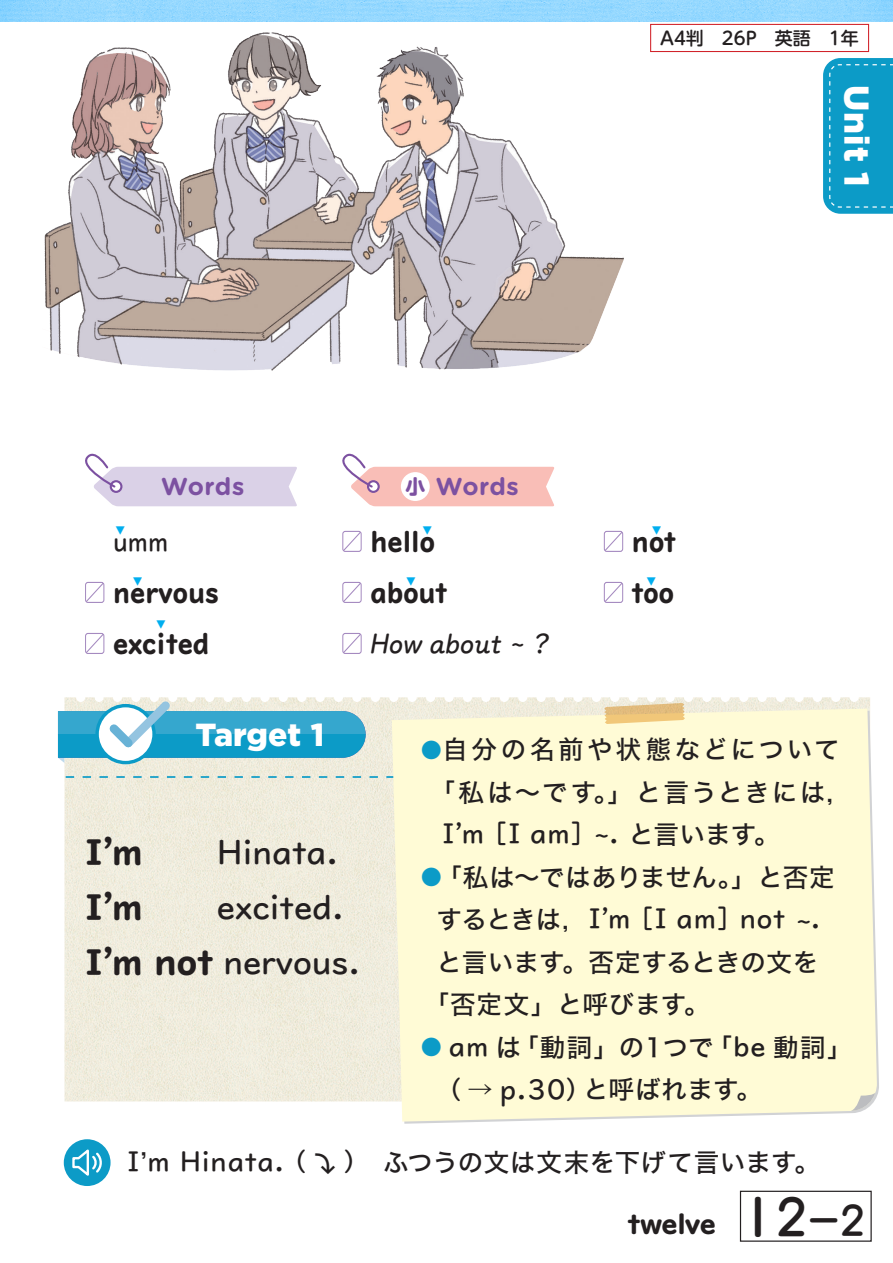
<style>
.page{position:relative;width:893px;height:1263px;background:#fff}
.page>*{position:absolute;margin:0;border:0;box-sizing:border-box;transform-origin:0 0}
.t1{font:900 34.5px "Gotham";color:#fff}
.t2{font:500 34.05px/55.3px "UD Digi Kyo Latin";color:#231f20}
.t3{font:800 34.05px "UD Digi Kyo Latin";color:#231f20}
.t4{font:900 31.95px "Gotham";color:#fff}
.t5{font:500 28.05px "UD Digi Kyo Latin";letter-spacing:.03em;color:#231f20}
.t6{font:800 27.6px "UD Digi Kyo Latin";color:#231f20;scale:.92 1}
.t7{font:italic 500 27.6px "UD Digi Kyo";color:#231f20;scale:.92 1}
.t8{font:500 27.6px "UD Digi Kyo Latin";color:#231f20;scale:.92 1}
.t9{font:800 27px "UD Digi Kyo Latin";letter-spacing:-.025em;color:#231f20}
.t10{font:25.5px/42.5px "Hira Kaku Std W5";letter-spacing:.01em;color:#231f20}
.t11{font:25.5px/42.5px "Hira Kaku Std W5";letter-spacing:.11em;color:#231f20;text-align:center}
.t12{font:25.5px "Hira Kaku Std W5";letter-spacing:.03em;color:#231f20}
.t13{font:700 24.45px "Gotham Rounded";letter-spacing:.015em;color:#7c51a1}
.t14{font:500 18px "UD Shin M Go Pro";color:#231f20}
.t15{font:10.65px "Hira Kaku Std W5";color:#00aeef;scale:.92 1}
.s1{font-family:"UD Shin M Go Pro";font-size:19.65px}
.s2{font-family:"UD Digi Kyo Latin";font-style:normal;font-size:28.05px}
.s3{font-weight:800}
.s4{font-size:21.3px;color:#0c9bc7}
.s5{font-family:"Hira Kaku Std W5";font-weight:400;font-size:25.5px}
.s6{font-family:"UD Digi Kyo Latin";font-weight:500;font-size:28.05px}
.s7{font-family:"PUD Shin Go Pr 6 N";font-weight:500}
.s8{font-family:"MOG Suuji K60";font-weight:400;font-size:45px;color:#fff}
.s9{font-family:"MOG Suuji K60";font-weight:400;font-size:36px;color:#fff}
</style>
<div class="page">
<img style="left:65px;top:697px;width:804px;height:404px">
<div style="left:392px;top:708px;width:485px;height:413px;background:#fffbd6"></div>
<svg style="left:851px;top:1093px;width:24px;height:18px"></svg>
<img style="left:43px;top:21px;width:584px;height:350px">
<svg style="left:58px;top:697px;width:792px;height:136px;background:#deead7"></svg>
<svg style="left:1px;top:0;width:892px;height:21px;background:#94d7ff"></svg>
<div style="left:64px;top:1139px;width:47px;height:47px;background:#0c9bc7;border-radius:50%"></div>
<svg style="left:72px;top:1149px;width:30px;height:27px"></svg>
<svg style="left:85px;top:582px;width:20px;height:21px"></svg>
<svg style="left:85px;top:633px;width:20px;height:21px"></svg>
<svg style="left:342px;top:531px;width:20px;height:21px"></svg>
<svg style="left:342px;top:582px;width:20px;height:21px"></svg>
<svg style="left:342px;top:633px;width:20px;height:21px"></svg>
<svg style="left:604px;top:531px;width:19px;height:21px"></svg>
<svg style="left:604px;top:582px;width:19px;height:21px"></svg>
<svg style="left:85px;top:453px;width:212px;height:54px"></svg>
<svg style="left:342px;top:453px;width:212px;height:54px"></svg>
<div style="left:401px;top:472px;width:29px;height:29px;background:#fff;border-radius:50%"></div>
<svg style="left:823px;top:58px;width:70px;height:156px;background:#149ec8"></svg>
<div style="left:740px;top:1191px;width:132px;height:51px;border:1px solid #231f20"></div>
<svg style="left:0;top:0;width:1px;height:21px"></svg>
<div style="left:650px;top:24px;width:219px;height:28px;background:#fff;border:1px solid #d1232a"></div>
<p class="t14" style="left:660px;top:24px;width:200px">A4判　26P　英語　1年</p>
<p class="t13" style="left:161px;top:468px;width:85px">Words</p>
<p class="t13" style="left:405px;top:468px;width:115px"><span class="s1">小</span> Words</p>
<p class="t15" style="left:116px;top:522px;width:12px">▼</p>
<p class="t8" style="left:113px;top:529px;width:61px">umm</p>
<p class="t15" style="left:133px;top:573px;width:12px">▼</p>
<p class="t6" style="left:113px;top:580px;width:116px">nervous</p>
<p class="t15" style="left:156px;top:616px;width:12px">▼</p>
<p class="t6" style="left:113px;top:631px;width:106px">excited</p>
<p class="t15" style="left:423px;top:522px;width:12px">▼</p>
<p class="t6" style="left:370px;top:529px;width:72px">hello</p>
<p class="t15" style="left:406px;top:573px;width:12px">▼</p>
<p class="t6" style="left:370px;top:580px;width:85px">about</p>
<p class="t7" style="left:370px;top:631px;width:197px">How about <span class="s2">~</span> ?</p>
<p class="t15" style="left:652px;top:522px;width:12px">▼</p>
<p class="t6" style="left:632px;top:529px;width:49px">not</p>
<p class="t15" style="left:646px;top:573px;width:12px">▼</p>
<p class="t6" style="left:632px;top:580px;width:47px">too</p>
<h1 class="t1" style="left:880px;top:85px;width:103px;rotate:90deg">Unit 1</h1>
<p class="t4" style="left:195px;top:712px;width:130px">Target 1</p>
<h2 class="t3" style="left:85px;top:836px;width:60px">I’m</h2>
<h2 class="t2" style="left:217px;top:827px;width:123px">Hinata.</h2>
<h2 class="t3" style="left:85px;top:891px;width:60px">I’m</h2>
<h2 class="t2" style="left:85px;top:882px;width:277px;text-indent:132px">excited.<br><span class="s3">I’m not</span> nervous.</h2>
<p class="t11" style="left:421px;top:729px;width:433px"><span class="s4">●</span>自分の名前や状態などについて「私は～です。」と言うときには，</p>
<p class="t5" style="left:443px;top:821px;width:338px">I’m [I am] ~. <span class="s5">と言います。</span></p>
<p class="t10" style="left:421px;top:856px;width:415px"><span class="s4">●</span>「私は～ではありません。」と否定</p>
<p class="t5" style="left:437px;top:907px;width:385px"><span class="s5">するときは，</span>I’m [I am] not ~.</p>
<p class="t10" style="left:424px;top:941px;width:396px;text-indent:13px">と言います。否定するときの文を「否定文」と呼びます。</p>
<p class="t10" style="left:449px;top:1026px;width:405px;text-indent:-28px"><span class="s4">●</span> <span class="s6">am</span> は「動詞」の１つで「<span class="s6">be</span> 動詞」<span class="s6">(</span> → <span class="s6">p.30)</span> と呼ばれます。</p>
<p class="t12" style="left:128px;top:1143px;width:694px"><span class="s6">I</span>ʼ<span class="s6">m Hinata. (</span> <span class="s7">⤵</span> <span class="s6">)</span>　ふつうの文は文末を下げて言います。</p>
<p class="t9" style="left:628px;top:1211px;width:240px">twelve <span class="s8">12</span><span class="s9">-2</span></p>
</div>
